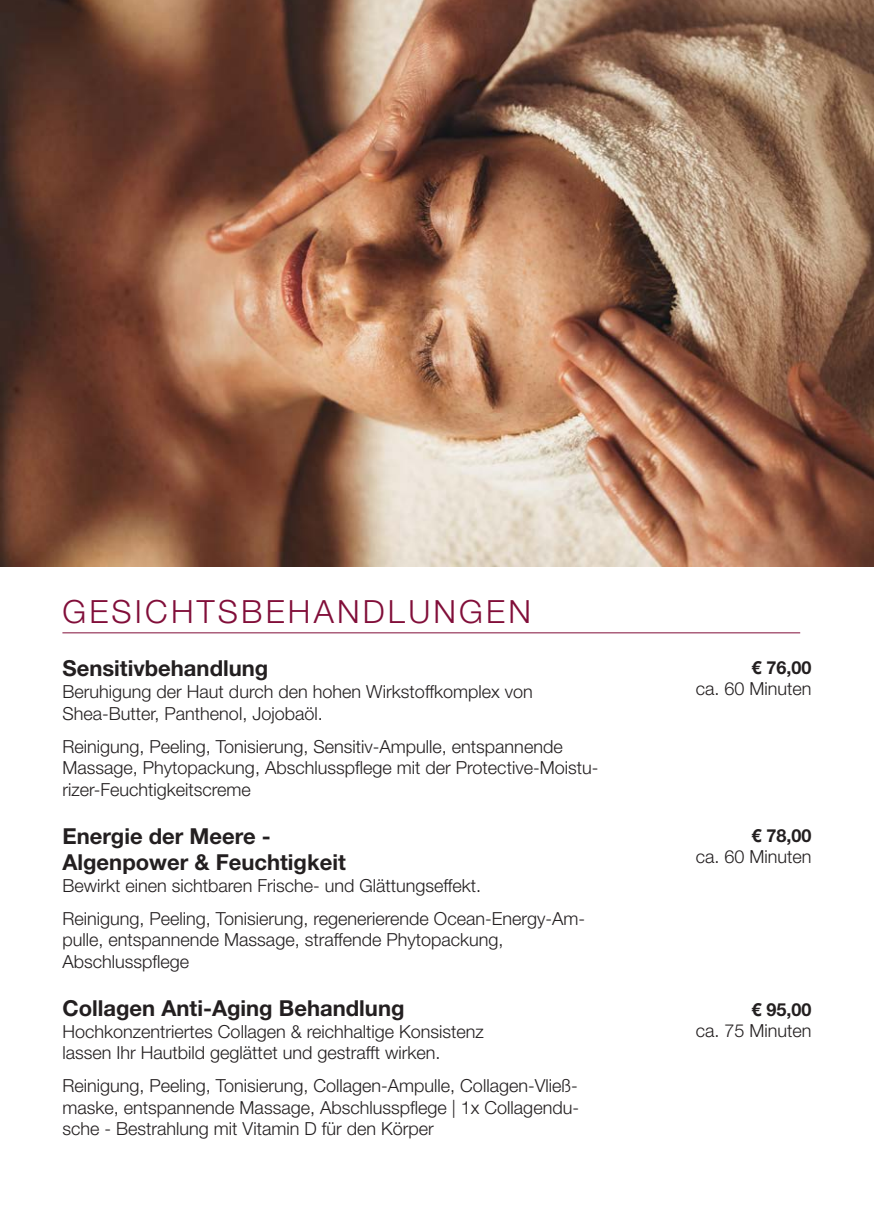
<style>
.page{position:relative;width:874px;height:1225px;background:#fff}
.page>*{position:absolute;margin:0;border:0;box-sizing:border-box;transform-origin:0 0}
.t1{font:300 32px "Helvetica Neue LT Pro";letter-spacing:.1em;color:#810e39}
.t2{font:700 22px/26.4px "Helvetica Neue LT Pro";color:#231f20}
.t3{font:300 18px/21.6px "Helvetica Neue LT Pro";color:#231f20}
.t4{font:700 18px "Helvetica Neue LT Pro";color:#231f20}
</style>
<div class="page">
<hr style="left:62px;top:632px;width:737px;height:1px;background:#810e39">
<img style="left:0;top:0;width:873px;height:566px">
<p class="t1" style="left:62px;top:592px;width:470px">GESICHTSBEHANDLUNGEN</p>
<p class="t2" style="left:62px;top:655px;width:207px">Sensitivbehandlung</p>
<p class="t3" style="left:62px;top:680px;width:471px">Beruhigung der Haut durch den hohen Wirkstoffkomplex von<br>Shea-Butter, Panthenol, Jojobaöl.</p>
<p class="t3" style="left:62px;top:735px;width:537px">Reinigung, Peeling, Tonisierung, Sensitiv-Ampulle, entspannende<br>Massage, Phytopackung, Abschlusspflege mit der Protective-Moistu&shy;rizer-Feuchtigkeitscreme</p>
<p class="t2" style="left:62px;top:822px;width:285px">Energie der Meere -<br>Algenpower &amp; Feuchtigkeit</p>
<p class="t3" style="left:62px;top:874px;width:420px">Bewirkt einen sichtbaren Frische- und Glättungseffekt.</p>
<p class="t3" style="left:62px;top:907px;width:524px">Reinigung, Peeling, Tonisierung, regenerierende Ocean-Energy-Am&shy;pulle, entspannende Massage, straffende Phytopackung,<br>Abschlusspflege</p>
<p class="t2" style="left:62px;top:994px;width:343px">Collagen Anti-Aging Behandlung</p>
<p class="t3" style="left:62px;top:1020px;width:423px">Hochkonzentriertes Collagen &amp; reichhaltige Konsistenz</p>
<p class="t3" style="left:62px;top:1041px;width:379px">lassen Ihr Hautbild geglättet und gestrafft wirken.</p>
<p class="t3" style="left:62px;top:1074px;width:518px;text-align:justify">Reinigung, Peeling, Tonisierung, Collagen-Ampulle, Collagen-Vließ&shy;maske, entspannende Massage, Abschlusspflege | 1x Collagendu&shy;sche - Bestrahlung mit Vitamin D für den Körper</p>
<p class="t4" style="left:751px;top:656px;width:62px">€ 76,00</p>
<p class="t3" style="left:695px;top:677px;width:117px">ca. 60 Minuten</p>
<p class="t4" style="left:751px;top:824px;width:62px">€ 78,00</p>
<p class="t3" style="left:695px;top:846px;width:117px">ca. 60 Minuten</p>
<p class="t4" style="left:751px;top:998px;width:62px">€ 95,00</p>
<p class="t3" style="left:695px;top:1019px;width:117px">ca. 75 Minuten</p>
</div>
